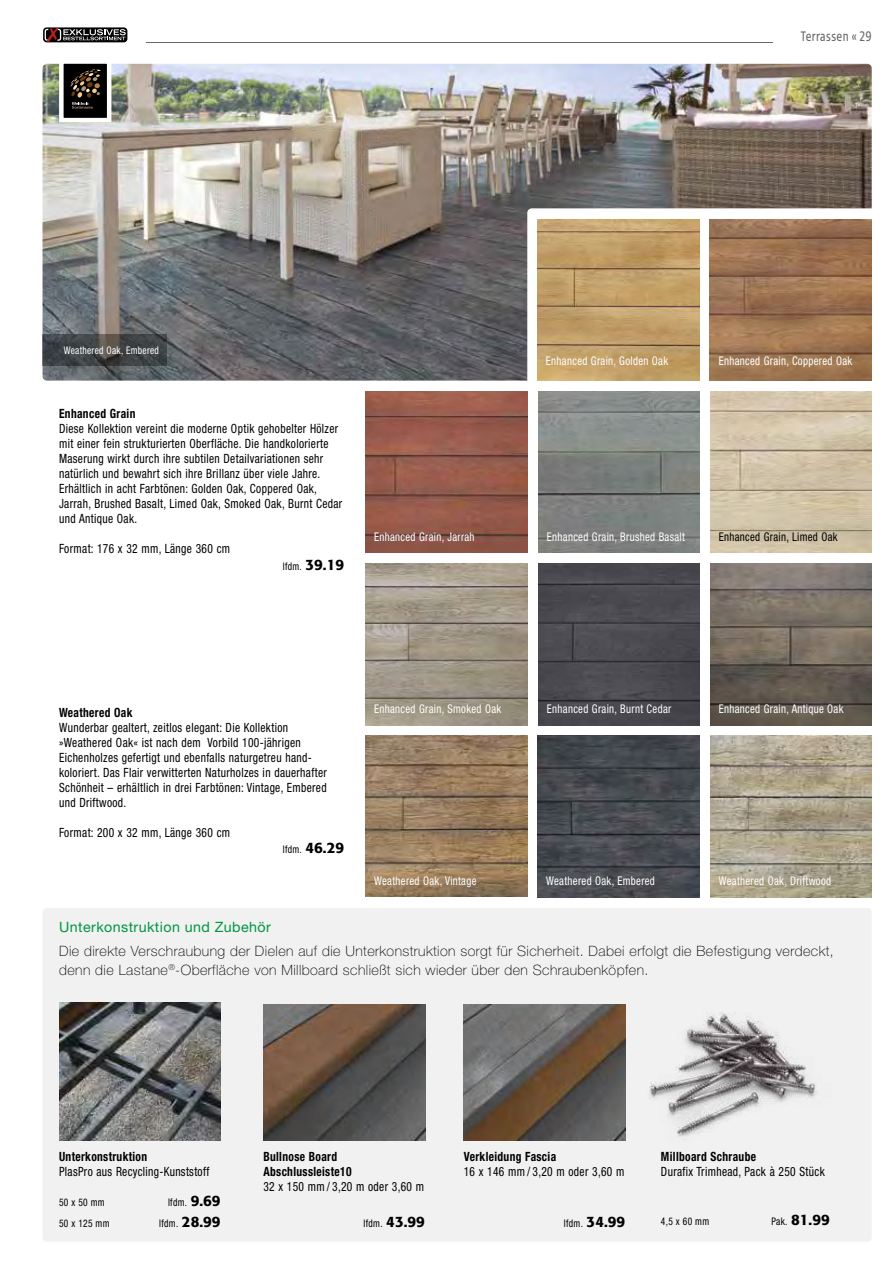
<style>
.page{position:relative;width:893px;height:1263px;background:#fff}
.page>*{position:absolute;margin:0;border:0;box-sizing:border-box;transform-origin:0 0}
.t1{font:15px "Hagebau Condensed";letter-spacing:.03em;color:#686867;scale:.9 1}
.t2{font:500 15px "Formata Std";color:#000}
.t3{font:100 14.25px/19.5px "Helvetica Neue LT Pro";letter-spacing:.03em;color:#000}
.t4{font:14.25px "Helvetica Neue LT Pro";letter-spacing:.03em;color:#009640}
.t5{font:condensed 12.75px/15px "Helvetica Neue LT Pro";letter-spacing:.03em;color:#000;scale:.9 1}
.t6{font:700 condensed 12.75px/15px "Helvetica Neue LT Pro";letter-spacing:.03em;color:#000;scale:.9 1}
.t7{font:condensed 12px "Helvetica Neue LT Pro";letter-spacing:.03em;color:#fff;scale:.9 1}
.t8{font:condensed 12px "Helvetica Neue LT Pro";letter-spacing:.03em;color:#000;scale:.9 1}
.t9{font:condensed 10.5px "Helvetica Neue LT Pro";letter-spacing:.03em;color:#000;scale:.9 1}
.t10{font:condensed 10.5px "Helvetica Neue LT Pro";letter-spacing:.03em;color:#fff;scale:.9 1}
.s1{font-family:"Formata Std";font-weight:500;font-stretch:normal;font-size:15px}
.s2{font-family:"Helvetica Neue LT Pro";font-weight:400;font-stretch:condensed;font-size:10.5px}
</style>
<div class="page">
<hr style="left:43px;top:42px;width:754px;height:1px;background:#686867">
<div style="left:773px;top:21px;width:99px;height:28px;background:#fff"></div>
<img style="left:43px;top:64px;width:829px;height:317px">
<div style="left:527px;top:208px;width:355px;height:183px;background:#fff;border-radius:4px"></div>
<div style="left:43px;top:908px;width:829px;height:334px;background:#f1f1f1;border-radius:4px"></div>
<svg style="left:43px;top:334px;width:124px;height:32px;background:#424445"></svg>
<img style="left:366px;top:391px;width:161px;height:162px">
<img style="left:366px;top:563px;width:161px;height:162px">
<img style="left:538px;top:391px;width:161px;height:162px">
<img style="left:538px;top:563px;width:161px;height:162px">
<img style="left:710px;top:391px;width:162px;height:162px">
<img style="left:710px;top:563px;width:162px;height:162px">
<img style="left:366px;top:736px;width:161px;height:161px">
<img style="left:538px;top:736px;width:161px;height:161px">
<img style="left:710px;top:736px;width:162px;height:161px">
<img style="left:538px;top:219px;width:161px;height:162px">
<img style="left:710px;top:219px;width:161px;height:162px">
<img style="left:263px;top:1005px;width:162px;height:136px">
<img style="left:59px;top:1003px;width:162px;height:137px">
<img style="left:464px;top:1005px;width:161px;height:136px">
<img style="left:649px;top:1012px;width:168px;height:125px">
<div style="left:21px;top:21px;width:124px;height:28px;background:#fff"></div>
<svg style="left:43px;top:27px;width:84px;height:15px"></svg>
<svg style="left:45px;top:28px;width:81px;height:15px"></svg>
<div style="left:63px;top:64px;width:45px;height:54px;background:#000"></div>
<svg style="left:70px;top:69px;width:31px;height:40px"></svg>
<div style="left:59px;top:59px;width:52px;height:63px;border:4px solid #fff"></div>
<p class="t1" style="left:801px;top:28px;width:80px">Terrassen « 29</p>
<p class="t10" style="left:64px;top:344px;width:107px">Weathered Oak, Embered</p>
<p class="t6" style="left:59px;top:406px;width:86px">Enhanced Grain</p>
<p class="t5" style="left:59px;top:421px;width:316px">Diese Kollektion vereint die moderne Optik gehobelter Hölzer mit einer fein strukturierten Oberfläche. Die handkolorierte Maserung wirkt durch ihre subtilen Detailvariationen sehr natürlich und bewahrt sich ihre Brillanz über viele Jahre.<br>Erhältlich in acht Farbtönen: Golden Oak, Coppered Oak, Jarrah, Brushed Basalt, Limed Oak, Smoked Oak, Burnt Cedar und Antique Oak.</p>
<p class="t5" style="left:59px;top:541px;width:192px">Format: 176 x 32 mm, Länge 360 cm</p>
<p class="t9" style="left:283px;top:560px;width:70px">lfdm. <span class="s1">39.19</span></p>
<p class="t7" style="left:374px;top:530px;width:113px">Enhanced Grain, Jarrah</p>
<p class="t7" style="left:546px;top:354px;width:137px">Enhanced Grain, Golden Oak</p>
<p class="t7" style="left:719px;top:354px;width:150px">Enhanced Grain, Coppered Oak</p>
<p class="t7" style="left:547px;top:530px;width:155px">Enhanced Grain, Brushed Basalt</p>
<p class="t8" style="left:719px;top:530px;width:134px">Enhanced Grain, Limed Oak</p>
<p class="t6" style="left:59px;top:705px;width:83px">Weathered Oak</p>
<p class="t5" style="left:59px;top:720px;width:299px">Wunderbar gealtert, zeitlos elegant: Die Kollektion »Weathered Oak« ist nach dem Vorbild 100-jährigen Eichenholzes gefertigt und ebenfalls naturgetreu hand&shy;koloriert. Das Flair verwitterten Naturholzes in dauerhafter Schönheit – erhältlich in drei Farbtönen: Vintage, Embered und Driftwood.</p>
<p class="t5" style="left:59px;top:825px;width:192px">Format: 200 x 32 mm, Länge 360 cm</p>
<p class="t9" style="left:283px;top:843px;width:70px">lfdm. <span class="s1">46.29</span></p>
<p class="t7" style="left:374px;top:702px;width:143px">Enhanced Grain, Smoked Oak</p>
<p class="t7" style="left:547px;top:702px;width:140px">Enhanced Grain, Burnt Cedar</p>
<p class="t7" style="left:719px;top:702px;width:140px">Enhanced Grain, Antique Oak</p>
<p class="t7" style="left:374px;top:874px;width:115px">Weathered Oak, Vintage</p>
<p class="t7" style="left:546px;top:874px;width:122px">Weathered Oak, Embered</p>
<p class="t7" style="left:719px;top:874px;width:126px">Weathered Oak, Driftwood</p>
<p class="t4" style="left:59px;top:918px;width:213px">Unterkonstruktion und Zubehör</p>
<p class="t3" style="left:59px;top:941px;width:776px">Die direkte Verschraubung der Dielen auf die Unterkonstruktion sorgt für Sicherheit. Dabei erfolgt die Befestigung verdeckt, denn die Lastane<sup>®</sup>-Oberfläche von Millboard schließt sich wieder über den Schraubenköpfen.</p>
<p class="t6" style="left:59px;top:1149px;width:99px">Unterkonstruktion</p>
<p class="t5" style="left:59px;top:1164px;width:168px">PlasPro aus Recycling-Kunststoff</p>
<p class="t9" style="left:59px;top:1196px;width:52px">50 x 50 mm</p>
<p class="t9" style="left:168px;top:1196px;width:60px">lfdm. <span class="s1">9.69</span></p>
<p class="t9" style="left:59px;top:1217px;width:58px">50 x 125 mm</p>
<p class="t9" style="left:159px;top:1217px;width:70px">lfdm. <span class="s1">28.99</span></p>
<p class="t6" style="left:263px;top:1149px;width:99px">Bullnose Board<br>Abschlussleiste10</p>
<p class="t5" style="left:263px;top:1179px;width:180px">32 x 150 mm / 3,20 m oder 3,60 m</p>
<p class="t9" style="left:364px;top:1217px;width:70px">lfdm. <span class="s1">43.99</span></p>
<p class="t6" style="left:464px;top:1149px;width:104px">Verkleidung Fascia</p>
<p class="t5" style="left:464px;top:1164px;width:180px">16 x 146 mm / 3,20 m oder 3,60 m</p>
<p class="t9" style="left:564px;top:1217px;width:70px">lfdm. <span class="s1">34.99</span></p>
<p class="t6" style="left:661px;top:1149px;width:107px">Millboard Schraube</p>
<p class="t5" style="left:661px;top:1164px;width:184px">Durafix Trimhead, Pack à 250 Stück</p>
<p class="t9" style="left:661px;top:1215px;width:55px">4,5 x 60 mm</p>
<p class="t2" style="left:771px;top:1211px;width:60px"><span class="s2">Pak.</span> 81.99</p>
</div>
